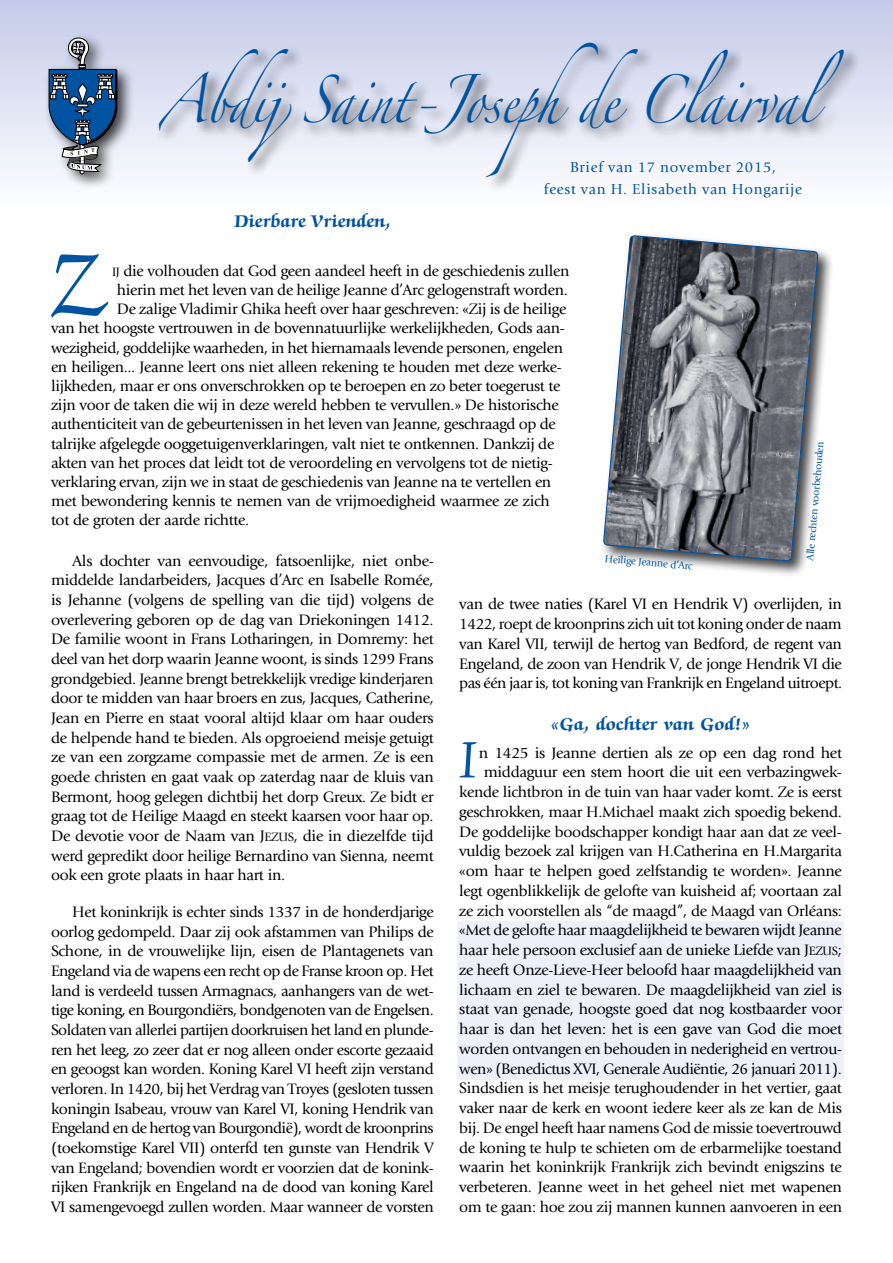
<style>
.page{position:relative;width:893px;height:1263px;background:#fff}
.page>*{position:absolute;margin:0;border:0;box-sizing:border-box;transform-origin:0 0}
.t1{font:99px "Zapf Chancery Std";color:#0053a1;scale:.91 1}
.t2{font:59.4px "Zapf Chancery Std";color:#0053a1;scale:.91 1}
.t3{font:43.2px "Zapfino";letter-spacing:-.02em;color:#0053a1;scale:.82 1}
.t4{font:700 19.5px "Zapf Chancery Std";letter-spacing:.01em;color:#0053a1}
.t5{font:15.75px/19.6px "Giovanni";letter-spacing:-.02em;color:#000;text-align:justify}
.t6{font:15px/22.5px "Giovanni";letter-spacing:.045em;color:#0053a1;text-align:center}
.t7{font:10.5px "Giovanni";color:#0053a1}
.s1{font-family:"Giovanni Book SC800";font-size:12.6px}
.s2{font-family:"Giovanni Book SC800"}
</style>
<div class="page">
<div style="left:0;top:0;width:893px;height:213px;background:linear-gradient(to bottom,#c3cbe8,#fff)"></div>
<div style="left:156px;top:39px;width:704px;height:153px;background:#000;opacity:.75"></div>
<div style="left:43px;top:33px;width:92px;height:157px;background:#000;opacity:.75"></div>
<svg style="left:49px;top:38px;width:68px;height:136px;background:#6984a2"></svg>
<div style="left:457px;top:921px;width:387px;height:159px;background:#edeff9;border-radius:4px"></div>
<div style="left:600px;top:232px;width:234px;height:345px;background:#000;opacity:.75"></div>
<svg style="left:603px;top:235px;width:216px;height:331px;background:#80838a"></svg>
<h3 class="t3" style="left:160px;top:82px;width:835px">AbdijSaint-Josephde Clairval</h3>
<p class="t6" style="left:544px;top:156px;width:260px">Brief van 17 november 2015,<br>feest van H. Elisabeth van Hongarije</p>
<p class="t4" style="left:234px;top:211px;width:158px">Dierbare Vrienden,</p>
<h1 class="t1" style="left:51px;top:233px;width:62px">Z</h1>
<p class="t5" style="left:112px;top:261px;width:459px"><span class="s1">IJ</span> die volhouden dat God geen aandeel heeft in de geschiedenis zullen</p>
<p class="t5" style="left:117px;top:280px;width:452px">hierin met het leven van de heilige Jeanne d’Arc gelogenstraft worden.</p>
<p class="t5" style="left:117px;top:299px;width:451px">De zalige Vladimir Ghika heeft over haar geschreven: «Zij is de heilige</p>
<p class="t5" style="left:51px;top:319px;width:515px">van het hoogste vertrouwen in de bovennatuurlijke werkelijkheden, Gods aan-</p>
<p class="t5" style="left:51px;top:338px;width:514px">wezigheid, goddelijke waarheden, in het hiernamaals levende personen, engelen</p>
<p class="t5" style="left:51px;top:357px;width:512px">en heiligen... Jeanne leert ons niet alleen rekening te houden met deze werke-</p>
<p class="t5" style="left:51px;top:376px;width:511px">lijkheden, maar er ons onverschrokken op te beroepen en zo beter toegerust te</p>
<p class="t5" style="left:51px;top:395px;width:509px">zijn voor de taken die wij in deze wereld hebben te vervullen.» De historische</p>
<p class="t5" style="left:51px;top:415px;width:506px">authenticiteit van de gebeurtenissen in het leven van Jeanne, geschraagd op de</p>
<p class="t5" style="left:51px;top:434px;width:505px">talrijke afgelegde ooggetuigenverklaringen, valt niet te ontkennen. Dankzij de</p>
<p class="t5" style="left:51px;top:453px;width:503px">akten van het proces dat leidt tot de veroordeling en vervolgens tot de nietig-</p>
<p class="t5" style="left:51px;top:472px;width:502px">verklaring ervan, zijn we in staat de geschiedenis van Jeanne na te vertellen en</p>
<p class="t5" style="left:51px;top:491px;width:500px">met bewondering kennis te nemen van de vrijmoedigheid waarmee ze zich</p>
<p class="t5" style="left:51px;top:511px;width:200px">tot de groten der aarde richtte.</p>
<p class="t7" style="left:804px;top:560px;width:121px;rotate:-85deg">Alle rechten voorbehouden</p>
<p class="t5" style="left:51px;top:551px;width:384px;text-indent:21px">Als dochter van eenvoudige, fatsoenlijke, niet onbe&shy;middelde landarbeiders, Jacques d’Arc en Isabelle Romée, is Jehanne (volgens de spelling van die tijd) volgens de overlevering geboren op de dag van Driekoningen 1412.<br>De familie woont in Frans Lotharingen, in Domremy: het deel van het dorp waarin Jeanne woont, is sinds 1299 Frans grondgebied. Jeanne brengt betrekkelijk vredige kinderjaren door te midden van haar broers en zus, Jacques, Catherine, Jean en Pierre en staat vooral altijd klaar om haar ouders de helpende hand te bieden. Als opgroeiend meisje getuigt ze van een zorgzame compassie met de armen. Ze is een goede christen en gaat vaak op zaterdag naar de kluis van Bermont, hoog gelegen dichtbij het dorp Greux. Ze bidt er graag tot de Heilige Maagd en steekt kaarsen voor haar op.<br>De devotie voor de Naam van <span class="s2">J</span><span class="s1">EZUS</span>, die in diezelfde tijd werd gepredikt door heilige Bernardino van Sienna, neemt ook een grote plaats in haar hart in.</p>
<p class="t5" style="left:51px;top:902px;width:384px;text-indent:21px">Het koninkrijk is echter sinds 1337 in de honderdjarige oorlog gedompeld. Daar zij ook afstammen van Philips de Schone, in de vrouwelijke lijn, eisen de Plantagenets van Engeland via de wapens een recht op de Franse kroon op. Het land is verdeeld tussen Armagnacs, aanhangers van de wet&shy;tige koning, en Bourgondiërs, bondgenoten van de Engelsen.<br>Soldaten van allerlei partijen doorkruisen het land en plunde&shy;ren het leeg, zo zeer dat er nog alleen onder escorte gezaaid en geoogst kan worden. Koning Karel VI heeft zijn verstand verloren. In 1420, bij het Verdrag van Troyes (gesloten tussen koningin Isabeau, vrouw van Karel VI, koning Hendrik van Engeland en de hertog van Bourgondië), wordt de kroonprins (toekomstige Karel VII) onterfd ten gunste van Hendrik V van Engeland; bovendien wordt er voorzien dat de konink&shy;rijken Frankrijk en Engeland na de dood van koning Karel VI samengevoegd zullen worden. Maar wanneer de vorsten</p>
<p class="t7" style="left:605px;top:552px;width:90px;rotate:5deg">Heilige Jeanne d’Arc</p>
<p class="t5" style="left:459px;top:594px;width:384px">van de twee naties (Karel VI en Hendrik V) overlijden, in 1422, roept de kroonprins zich uit tot koning onder de naam van Karel VII, terwijl de hertog van Bedford, de regent van Engeland, de zoon van Hendrik V, de jonge Hendrik VI die pas één jaar is, tot koning van Frankrijk en Engeland uitroept.</p>
<p class="t4" style="left:551px;top:714px;width:201px">«Ga, dochter van God!»</p>
<h2 class="t2" style="left:459px;top:729px;width:21px">I</h2>
<p class="t5" style="left:459px;top:743px;width:384px;text-align:right">n 1425 is Jeanne dertien als ze op een dag rond het middaguur een stem hoort die uit een verbazingwek&shy;kende lichtbron in de tuin van haar vader komt. Ze is eerst geschrokken, maar H.Michael maakt zich spoedig bekend.<br>De goddelijke boodschapper kondigt haar aan dat ze veel&shy;vuldig bezoek zal krijgen van H.Catherina en H.Margarita «om haar te helpen goed zelfstandig te worden». Jeanne legt ogenblikkelijk de gelofte van kuisheid af; voortaan zal ze zich voorstellen als “de maagd”, de Maagd van Orléans: «Met de gelofte haar maagdelijkheid te bewaren wijdt Jeanne haar hele persoon exclusief aan de unieke Liefde van <span class="s2">J</span><span class="s1">EZUS</span>; ze heeft Onze-Lieve-Heer beloofd haar maagdelijkheid van lichaam en ziel te bewaren. De maagdelijkheid van ziel is staat van genade, hoogste goed dat nog kostbaarder voor haar is dan het leven: het is een gave van God die moet worden ontvangen en behouden in nederigheid en vertrou&shy;wen» (Benedictus XVI, Generale Audiëntie, 26 januari 2011).<br>Sindsdien is het meisje terughoudender in het vertier, gaat vaker naar de kerk en woont iedere keer als ze kan de Mis bij. De engel heeft haar namens God de missie toevertrouwd de koning te hulp te schieten om de erbarmelijke toestand waarin het koninkrijk Frankrijk zich bevindt enigszins te verbeteren. Jeanne weet in het geheel niet met wapenen om te gaan: hoe zou zij mannen kunnen aanvoeren in een</p>
</div>
